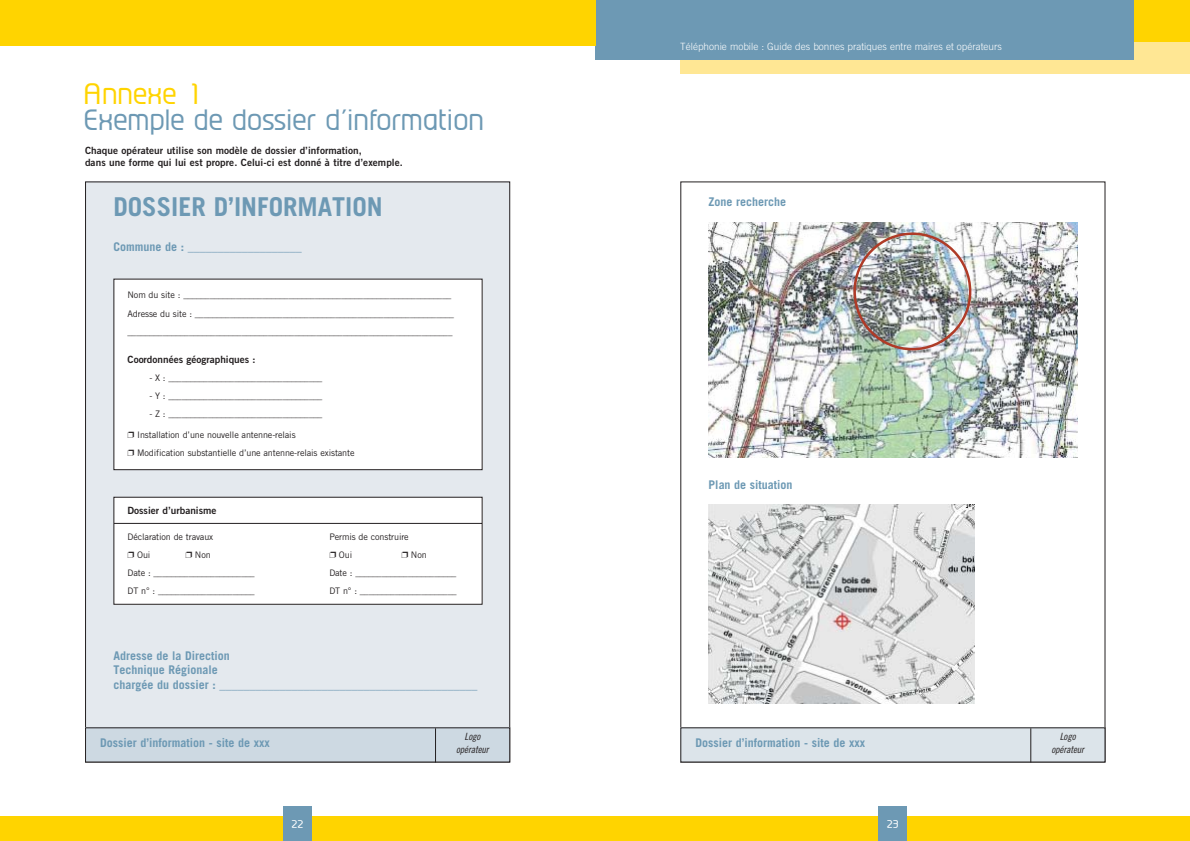
<style>
.page{position:relative;width:1190px;height:841px;background:#fff}
.page>*{position:absolute;margin:0;border:0;box-sizing:border-box;transform-origin:0 0}
.t1{font:26px "Prosper";letter-spacing:.025em;color:#6d99b4}
.t2{font:700 26px "Trade Gothic LT Std";color:#6d99b4}
.t3{font:26px "Prosper";letter-spacing:.025em;color:#ffd400}
.t4{font:700 12px/14.4px "Trade Gothic LT Std";color:#6d99b4}
.t5{font:10px/12px "Trade Gothic LT Std Bd 2";letter-spacing:.005em;color:#231f20}
.t6{font:300 10px "Trade Gothic LT Std";color:#fff}
.t7{font:10px/12.7px "Trade Gothic LT Std Cn 18 Obl";letter-spacing:-.01em;color:#231f20;text-align:center}
.t8{font:10px "Prosper";color:#fff}
.t9{font:9px/18.2px "Trade Gothic LT Std";letter-spacing:-.01em;color:#231f20}
</style>
<div class="page">
<div style="left:86px;top:182px;width:424px;height:580px;background:#e4e9ee"></div>
<div style="left:114px;top:279px;width:368px;height:191px;background:#fff"></div>
<div style="left:113px;top:279px;width:370px;height:191px;border:1px solid #231f20"></div>
<div style="left:86px;top:728px;width:424px;height:34px;background:#cdd9e2"></div>
<div style="left:85px;top:727px;width:425px;height:36px;border:1px solid #231f20"></div>
<hr style="left:435px;top:728px;width:1px;height:35px;background:#231f20">
<div style="left:595px;top:0;width:595px;height:45px;background:#ffd400"></div>
<div style="left:595px;top:816px;width:595px;height:25px;background:#ffd400"></div>
<div style="left:879px;top:806px;width:28px;height:35px;background:#6d99b4"></div>
<div style="left:680px;top:43px;width:510px;height:31px;background:#ffe794"></div>
<div style="left:595px;top:0;width:539px;height:60px;background:#6d99b4"></div>
<div style="left:681px;top:728px;width:424px;height:34px;background:#dce4ea"></div>
<div style="left:680px;top:727px;width:426px;height:36px;border:1px solid #231f20"></div>
<div style="left:0;top:0;width:595px;height:45px;background:#ffd400"></div>
<div style="left:0;top:816px;width:595px;height:25px;background:#ffd400"></div>
<div style="left:283px;top:806px;width:29px;height:35px;background:#6d99b4"></div>
<hr style="left:1030px;top:728px;width:1px;height:35px;background:#231f20">
<img style="left:709px;top:222px;width:368px;height:236px">
<img style="left:709px;top:505px;width:266px;height:199px">
<svg style="left:113px;top:496px;width:370px;height:109px;background:#f4f4f5"></svg>
<img style="left:853px;top:232px;width:118px;height:118px">
<h1 class="t3" style="left:85px;top:82px;width:116px">Annexe 1</h1>
<h1 class="t1" style="left:85px;top:108px;width:401px">Exemple de dossier d’information</h1>
<p class="t5" style="left:85px;top:146px;width:319px">Chaque opérateur utilise son modèle de dossier d’information,<br>dans une forme qui lui est propre. Celui-ci est donné à titre d’exemple.</p>
<h1 class="t2" style="left:113px;top:197px;width:271px">DOSSIER D’INFORMATION</h1>
<h2 class="t4" style="left:113px;top:241px;width:190px">Commune de : ___________________</h2>
<p class="t9" style="left:128px;top:287px;width:328px">Nom du site : _____________________________________________________________<br>Adresse du site : ___________________________________________________________ __________________________________________________________________________</p>
<p class="t5" style="left:128px;top:354px;width:130px">Coordonnées géographiques :</p>
<p class="t9" style="left:149px;top:369px;width:174px">- X : ___________________________________</p>
<p class="t9" style="left:149px;top:388px;width:174px">- Y : ___________________________________</p>
<p class="t9" style="left:149px;top:406px;width:174px">- Z : ___________________________________</p>
<p class="t9" style="left:128px;top:426px;width:228px">❐ Installation d’une nouvelle antenne-relais<br>❐ Modification substantielle d’une antenne-relais existante</p>
<p class="t5" style="left:128px;top:506px;width:90px">Dossier d’urbanisme</p>
<p class="t9" style="left:128px;top:528px;width:87px">Déclaration de travaux</p>
<p class="t9" style="left:329px;top:528px;width:81px">Permis de construire</p>
<p class="t9" style="left:128px;top:546px;width:24px">❐ Oui</p>
<p class="t9" style="left:185px;top:546px;width:27px">❐ Non</p>
<p class="t9" style="left:329px;top:546px;width:24px">❐ Oui</p>
<p class="t9" style="left:401px;top:546px;width:27px">❐ Non</p>
<p class="t9" style="left:128px;top:565px;width:129px">Date : _______________________</p>
<p class="t9" style="left:329px;top:565px;width:129px">Date : _______________________</p>
<p class="t9" style="left:128px;top:583px;width:129px">DT n° : ______________________</p>
<p class="t9" style="left:329px;top:583px;width:129px">DT n° : ______________________</p>
<h2 class="t4" style="left:113px;top:650px;width:365px">Adresse de la Direction<br>Technique Régionale<br>chargée du dossier : ___________________________________________</h2>
<h2 class="t4" style="left:100px;top:737px;width:171px">Dossier d’information - site de xxx</h2>
<p class="t7" style="left:456px;top:732px;width:34px">Logo opérateur</p>
<p class="t8" style="left:292px;top:820px;width:14px">22</p>
<p class="t6" style="left:680px;top:43px;width:323px">Téléphonie mobile : Guide des bonnes pratiques entre maires et opérateurs</p>
<h2 class="t4" style="left:709px;top:196px;width:79px">Zone recherche</h2>
<h2 class="t4" style="left:709px;top:479px;width:85px">Plan de situation</h2>
<h2 class="t4" style="left:696px;top:737px;width:171px">Dossier d’information - site de xxx</h2>
<p class="t8" style="left:887px;top:820px;width:14px">23</p>
<p class="t7" style="left:1051px;top:732px;width:34px">Logo opérateur</p>
</div>
